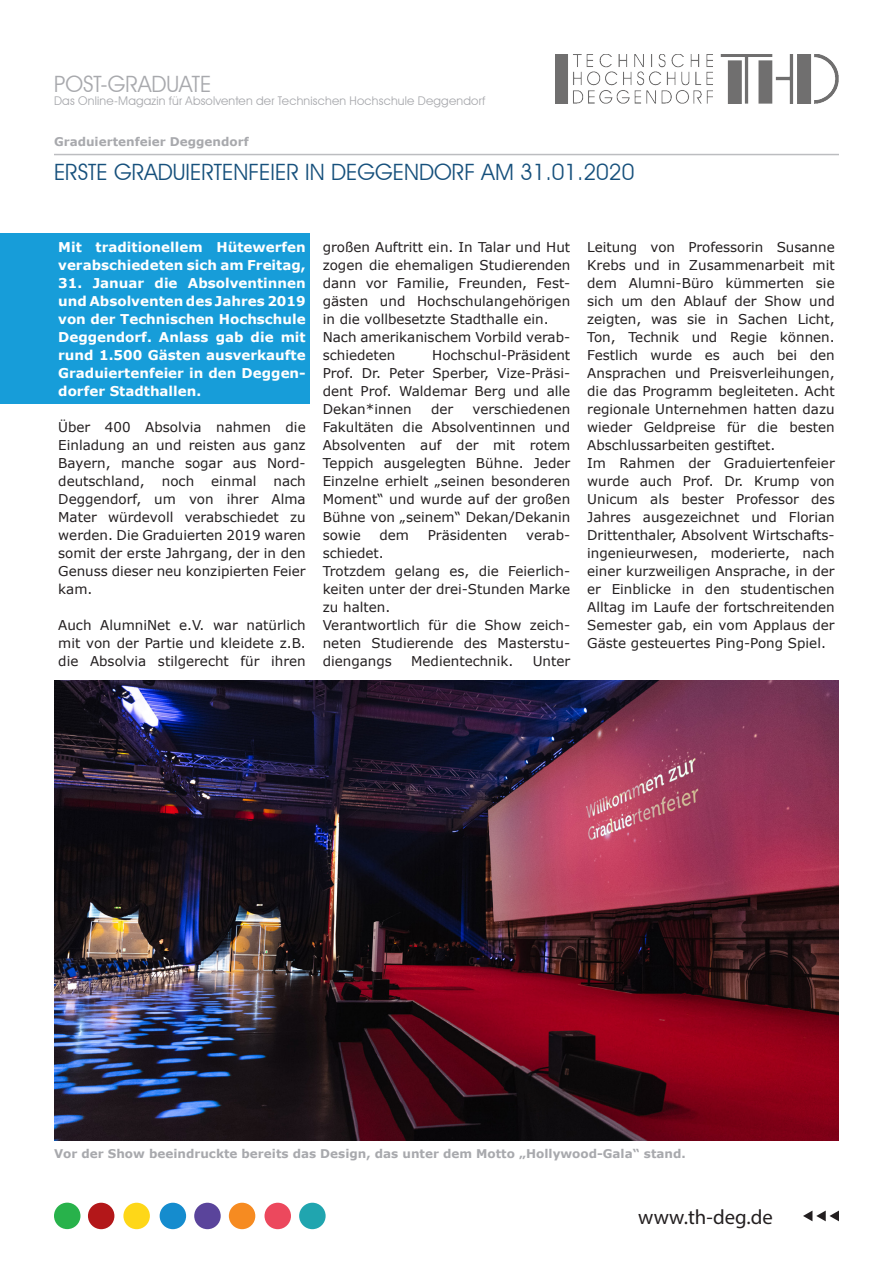
<style>
.page{position:relative;width:893px;height:1263px;background:#fff}
.page>*{position:absolute;margin:0;border:0;box-sizing:border-box;transform-origin:0 0}
.t1{font:22.5px "Avant Garde IT Cby BT";color:#16507c}
.t2{font:22.5px "Avant Garde IT Cby BT";color:#a8a9ad}
.t3{font:20.7px "Myriad Pro";color:#231f20}
.t4{font:13.5px/18px "Verdana";color:#231f20;text-align:justify}
.t5{font:700 13.5px/18px "Verdana";color:#fff}
.t6{font:700 12px "Verdana";color:#a8a9ad}
.t7{font:12px "Avant Garde IT Cby BT";letter-spacing:.015em;color:#a8a9ad}
</style>
<div class="page">
<div style="left:0;top:234px;width:310px;height:170px;background:#179dd9"></div>
<hr style="left:54px;top:154px;width:785px;height:1px;background:#bcbdc0">
<svg style="left:803px;top:1210px;width:36px;height:11px"></svg>
<div style="left:54px;top:1202px;width:26px;height:27px;background:#28b24b;border-radius:50%"></div>
<div style="left:88px;top:1203px;width:26px;height:26px;background:#b31719;border-radius:50%"></div>
<div style="left:123px;top:1203px;width:27px;height:26px;background:#fed718;border-radius:50%"></div>
<div style="left:160px;top:1203px;width:26px;height:26px;background:#158cce;border-radius:50%"></div>
<div style="left:194px;top:1203px;width:27px;height:26px;background:#5a449b;border-radius:50%"></div>
<div style="left:299px;top:1203px;width:27px;height:26px;background:#20a5af;border-radius:50%"></div>
<div style="left:229px;top:1203px;width:26px;height:26px;background:#f68b21;border-radius:50%"></div>
<div style="left:265px;top:1203px;width:26px;height:26px;background:#ec485d;border-radius:50%"></div>
<img style="left:54px;top:680px;width:785px;height:460px">
<img style="left:555px;top:54px;width:284px;height:49px">
<p class="t2" style="left:54px;top:70px;width:159px">POST-GRADUATE</p>
<p class="t7" style="left:54px;top:94px;width:433px">Das Online-Magazin für Absolventen der Technischen Hochschule Deggendorf</p>
<p class="t6" style="left:54px;top:134px;width:196px">Graduiertenfeier Deggendorf</p>
<p class="t1" style="left:54px;top:158px;width:582px">ERSTE GRADUIERTENFEIER IN DEGGENDORF AM 31.01.2020</p>
<p class="t5" style="left:58px;top:238px;width:249px">Mit traditionellem Hütewerfen verabschiedeten sich am Freitag,</p>
<p class="t5" style="left:58px;top:274px;width:249px;text-align:justify">31. Januar die Absolventinnen und Absolventen des Jahres 2019 von der Technischen Hochschule Deggendorf. Anlass gab die mit rund 1.500 Gästen ausverkaufte Graduiertenfeier in den Deggen&shy;dorfer Stadthallen.</p>
<p class="t4" style="left:58px;top:418px;width:249px">Über 400 Absolvia nahmen die Einladung an und reisten aus ganz Bayern, manche sogar aus Nord&shy;deutschland,</p>
<p class="t4" style="left:58px;top:472px;width:249px;text-indent:215px">nach Deggendorf, um von ihrer Alma Mater würdevoll verabschiedet zu werden. Die Graduierten 2019 waren somit der erste Jahrgang, der in den Genuss dieser neu konzipierten Feier kam.</p>
<p class="t4" style="left:58px;top:616px;width:249px">Auch AlumniNet e.V. war natürlich mit von der Partie und kleidete z.B. die Absolvia stilgerecht für ihren</p>
<p class="t4" style="left:162px;top:472px;width:34px">noch</p>
<p class="t4" style="left:211px;top:472px;width:47px">einmal</p>
<p class="t4" style="left:323px;top:238px;width:249px">großen Auftritt ein. In Talar und Hut zogen die ehemaligen Studierenden dann vor Familie, Freunden, Fest&shy;gästen und Hochschulangehörigen in die vollbesetzte Stadthalle ein.</p>
<p class="t4" style="left:323px;top:328px;width:249px">Nach amerikanischem Vorbild verab&shy;schiedeten</p>
<p class="t4" style="left:323px;top:346px;width:249px;text-indent:109px">Hochschul-Präsident Prof. Dr. Peter Sperber, Vize-Präsi&shy;dent Prof. Waldemar Berg und alle Dekan*innen</p>
<p class="t4" style="left:323px;top:400px;width:249px;text-indent:150px">verschiedenen Fakultäten die Absolventinnen und Absolventen auf der mit rotem Teppich ausgelegten Bühne. Jeder Einzelne erhielt „seinen besonderen Moment“ und wurde auf der großen Bühne von „seinem“ Dekan/Dekanin sowie</p>
<p class="t4" style="left:431px;top:400px;width:24px">der</p>
<p class="t4" style="left:379px;top:526px;width:31px">dem</p>
<p class="t4" style="left:428px;top:526px;width:81px">Präsidenten</p>
<p class="t4" style="left:526px;top:526px;width:46px">verab-</p>
<p class="t4" style="left:323px;top:544px;width:63px">schiedet.</p>
<p class="t4" style="left:323px;top:562px;width:249px">Trotzdem gelang es, die Feierlich&shy;keiten unter der drei-Stunden Marke zu halten.</p>
<p class="t4" style="left:323px;top:616px;width:249px">Verantwortlich für die Show zeich&shy;neten Studierende des Masterstu&shy;diengangs</p>
<p class="t4" style="left:411px;top:652px;width:104px">Medientechnik.</p>
<p class="t4" style="left:533px;top:652px;width:39px">Unter</p>
<p class="t4" style="left:587px;top:238px;width:249px">Leitung von Professorin Susanne Krebs und in Zusammenarbeit mit dem Alumni-Büro kümmerten sie sich um den Ablauf der Show und zeigten, was sie in Sachen Licht, Ton, Technik und Regie können.<br>Festlich wurde es auch bei den Ansprachen und Preisverleihungen, die das Programm begleiteten. Acht regionale Unternehmen hatten dazu wieder Geldpreise für die besten Abschlussarbeiten gestiftet.</p>
<p class="t4" style="left:587px;top:454px;width:249px">Im Rahmen der Graduiertenfeier wurde auch Prof. Dr. Krump von Unicum als bester Professor des Jahres ausgezeichnet und Florian Drittenthaler, Absolvent Wirtschafts&shy;ingenieurwesen, moderierte, nach einer kurzweiligen Ansprache, in der er Einblicke in den studentischen Alltag im Laufe der fortschreitenden Semester gab, ein vom Applaus der Gäste gesteuertes Ping-Pong Spiel.</p>
<p class="t6" style="left:54px;top:1145px;width:633px">Vor der Show beeindruckte bereits das Design, das unter dem Motto „Hollywood-Gala“ stand.</p>
<p class="t3" style="left:638px;top:1204px;width:136px">www.th-deg.de</p>
</div>
